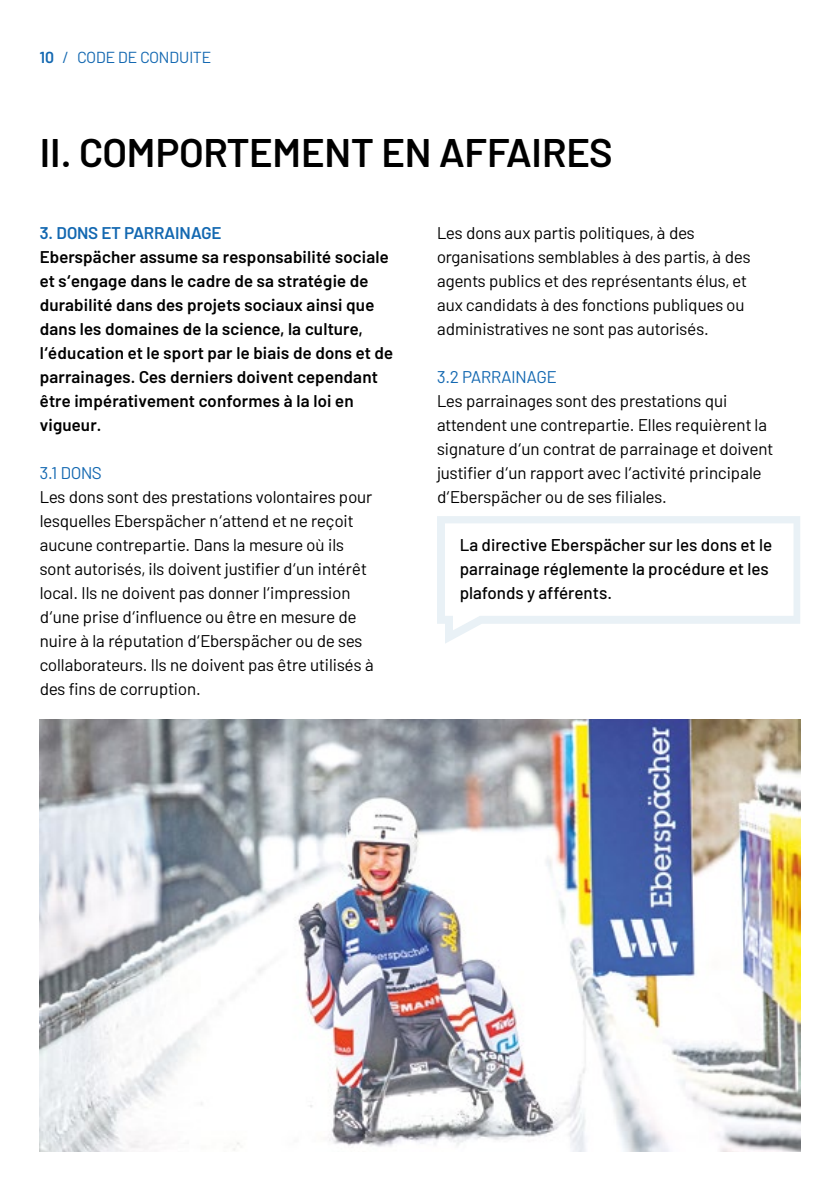
<style>
.page{position:relative;width:840px;height:1191px;background:#fff}
.page>*{position:absolute;margin:0;border:0;box-sizing:border-box;transform-origin:0 0}
.t1{font:600 40px "Barlow";color:#000}
.t2{font:17px/24px "Barlow";color:#000}
.t3{font:600 17px/24px "Barlow";letter-spacing:.01em;color:#000}
.t4{font:500 17px/24px "Barlow";color:#000}
.t5{font:17px "Barlow";color:#1368b1}
.t6{font:600 17px "Barlow";color:#1368b1}
.t7{font:16px "Barlow";color:#1368b1}
.s1{font-weight:600}
</style>
<div class="page">
<img style="left:40px;top:719px;width:759px;height:432px">
<svg style="left:437px;top:516px;width:362px;height:127px"></svg>
<p class="t7" style="left:40px;top:46px;width:173px"><span class="s1">10</span> / CODE DE CONDUITE</p>
<h1 class="t1" style="left:40px;top:123px;width:573px">II. COMPORTEMENT EN AFFAIRES</h1>
<p class="t6" style="left:40px;top:220px;width:183px">3. DONS ET PARRAINAGE</p>
<p class="t3" style="left:40px;top:244px;width:355px">Eberspächer assume sa responsabilité sociale et s‘engage dans le cadre de sa stratégie de durabilité dans des projets sociaux ainsi que dans les domaines de la science, la culture, l‘éducation et le sport par le biais de dons et de parrainages. Ces derniers doivent cependant être impérativement conformes à la loi en vigueur.</p>
<p class="t5" style="left:40px;top:461px;width:63px">3.1 DONS</p>
<p class="t2" style="left:40px;top:484px;width:335px">Les dons sont des prestations volontaires pour lesquelles Eberspächer n‘attend et ne reçoit aucune contrepartie. Dans la mesure où ils sont autorisés, ils doivent justifier d‘un intérêt local. Ils ne doivent pas donner l‘impression d‘une prise d‘influence ou être en mesure de nuire à la réputation d‘Eberspächer ou de ses collaborateurs. Ils ne doivent pas être utilisés à des fins de corruption.</p>
<p class="t2" style="left:437px;top:220px;width:315px">Les dons aux partis politiques, à des organisations semblables à des partis, à des agents publics et des représentants élus, et aux candidats à des fonctions publiques ou administratives ne sont pas autorisés.</p>
<p class="t5" style="left:437px;top:365px;width:121px">3.2 PARRAINAGE</p>
<p class="t2" style="left:437px;top:388px;width:337px">Les parrainages sont des prestations qui attendent une contrepartie. Elles requièrent la signature d‘un contrat de parrainage et doivent justifier d‘un rapport avec l‘activité principale d‘Eberspächer ou de ses filiales.</p>
<p class="t4" style="left:459px;top:532px;width:314px">La directive Eberspächer sur les dons et le parrainage réglemente la procédure et les plafonds y afférents.</p>
</div>
